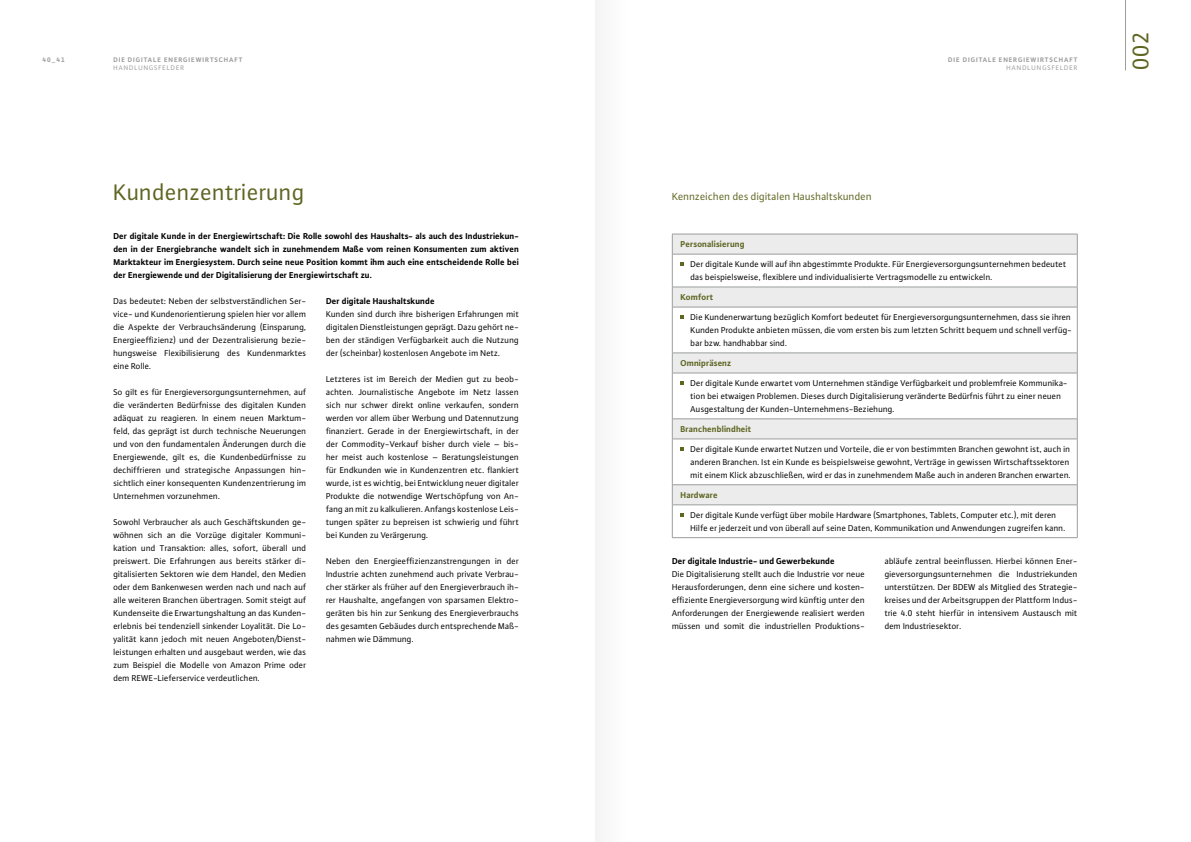
<style>
.page{position:relative;width:1191px;height:842px;background:#fff}
.page>*{position:absolute;margin:0;border:0;box-sizing:border-box;transform-origin:0 0}
.t1{font:24px "Plus Sans Normal";color:#5f6622}
.t2{font:24px "Plus Sans Normal SC";color:#5f6622}
.t3{font:11px "Plus Sans Normal";color:#5f6622}
.t4{font:9px/13px "Plus Sans Normal";color:#000;text-align:justify}
.t5{font:700 9px/13px "Plus Sans";color:#000;text-align:justify}
.t6{font:700 9px "Plus Sans";color:#5f6622}
.t7{font:7px "Plus Sans Bold SC";letter-spacing:.115em;color:#9c9d9d}
.t8{font:7px "Plus Sans Normal SC";letter-spacing:.115em;color:#9c9d9d}
.s1{font-family:"Plus Sans Normal SC"}
</style>
<div class="page">
<svg style="left:673px;top:235px;width:404px;height:270px"></svg>
<hr style="left:672px;top:234px;width:405px;height:1px;background:#9c9d9d">
<svg style="left:672px;top:234px;width:1px;height:20px"></svg>
<svg style="left:1077px;top:234px;width:1px;height:20px"></svg>
<hr style="left:672px;top:254px;width:405px;height:1px;background:#9c9d9d">
<hr style="left:672px;top:254px;width:1px;height:33px;background:#9c9d9d">
<hr style="left:1077px;top:254px;width:1px;height:33px;background:#9c9d9d">
<hr style="left:672px;top:287px;width:405px;height:1px;background:#9c9d9d">
<svg style="left:672px;top:287px;width:1px;height:20px"></svg>
<svg style="left:1077px;top:287px;width:1px;height:20px"></svg>
<hr style="left:672px;top:307px;width:405px;height:1px;background:#9c9d9d">
<hr style="left:672px;top:307px;width:1px;height:46px;background:#9c9d9d">
<hr style="left:1077px;top:307px;width:1px;height:46px;background:#9c9d9d">
<hr style="left:672px;top:353px;width:405px;height:1px;background:#9c9d9d">
<svg style="left:672px;top:353px;width:1px;height:20px"></svg>
<svg style="left:1077px;top:353px;width:1px;height:20px"></svg>
<hr style="left:672px;top:373px;width:405px;height:1px;background:#9c9d9d">
<hr style="left:672px;top:373px;width:1px;height:46px;background:#9c9d9d">
<hr style="left:1077px;top:373px;width:1px;height:46px;background:#9c9d9d">
<hr style="left:672px;top:419px;width:405px;height:1px;background:#9c9d9d">
<svg style="left:672px;top:419px;width:1px;height:20px"></svg>
<svg style="left:1077px;top:419px;width:1px;height:20px"></svg>
<hr style="left:672px;top:439px;width:405px;height:1px;background:#9c9d9d">
<hr style="left:672px;top:439px;width:1px;height:45px;background:#9c9d9d">
<hr style="left:1077px;top:439px;width:1px;height:45px;background:#9c9d9d">
<hr style="left:672px;top:484px;width:405px;height:1px;background:#9c9d9d">
<svg style="left:672px;top:485px;width:1px;height:20px"></svg>
<svg style="left:1077px;top:485px;width:1px;height:20px"></svg>
<hr style="left:672px;top:505px;width:405px;height:1px;background:#9c9d9d">
<hr style="left:672px;top:505px;width:1px;height:32px;background:#9c9d9d">
<hr style="left:1077px;top:505px;width:1px;height:32px;background:#9c9d9d">
<hr style="left:672px;top:537px;width:405px;height:1px;background:#9c9d9d">
<hr style="left:1125px;top:0;width:1px;height:70px;background:#9c9d9d">
<div style="left:595px;top:0;width:30px;height:842px;background:#f9f9f9"></div>
<p class="t7" style="left:43px;top:55px;width:24px">40_41</p>
<p class="t7" style="left:113px;top:55px;width:131px">DIE DIGITALE ENERGIEWIRTSCHAFT</p>
<p class="t8" style="left:113px;top:63px;width:72px">HANDLUNGSFELDER</p>
<h1 class="t1" style="left:113px;top:177px;width:193px">Kundenzentrierung</h1>
<p class="t5" style="left:113px;top:230px;width:407px">Der digitale Kunde in der Energiewirtschaft: Die Rolle sowohl des Haushalts- als auch des Industriekun&shy;den in der Energiebranche wandelt sich in zunehmendem Maße vom reinen Konsumenten zum aktiven Marktakteur im Energiesystem. Durch seine neue Position kommt ihm auch eine entscheidende Rolle bei der Energiewende und der Digitalisierung der Energiewirtschaft zu.</p>
<p class="t4" style="left:113px;top:294px;width:194px">Das bedeutet: Neben der selbstverständlichen Ser&shy;vice- und Kundenorientierung spielen hier vor allem die Aspekte der Verbrauchsänderung (Einsparung, Energieeffizienz) und der Dezentralisierung bezie&shy;hungsweise Flexibilisierung des Kundenmarktes eine Rolle.</p>
<p class="t4" style="left:113px;top:385px;width:194px">So gilt es für Energieversorgungsunternehmen, auf die veränderten Bedürfnisse des digitalen Kunden adäquat zu reagieren. In einem neuen Marktum&shy;feld, das geprägt ist durch technische Neuerungen und von den fundamentalen Änderungen durch die Energiewende, gilt es, die Kundenbedürfnisse zu dechiffrieren und strategische Anpassungen hin&shy;sichtlich einer konsequenten Kundenzentrierung im Unternehmen vorzunehmen.</p>
<p class="t4" style="left:113px;top:515px;width:194px">Sowohl Verbraucher als auch Geschäftskunden ge&shy;wöhnen sich an die Vorzüge digitaler Kommuni&shy;kation und Transaktion: alles, sofort, überall und preiswert. Die Erfahrungen aus bereits stärker di&shy;gitalisierten Sektoren wie dem Handel, den Medien oder dem Bankenwesen werden nach und nach auf alle weiteren Branchen übertragen. Somit steigt auf Kundenseite die Erwartungshaltung an das Kunden&shy;erlebnis bei tendenziell sinkender Loyalität. Die Lo&shy;yalität kann jedoch mit neuen Angeboten/Dienst&shy;leistungen erhalten und ausgebaut werden, wie das zum Beispiel die Modelle von Amazon Prime oder dem REWE-Lieferservice verdeutlichen.</p>
<p class="t5" style="left:326px;top:294px;width:110px">Der digitale Haushaltskunde</p>
<p class="t4" style="left:326px;top:307px;width:194px">Kunden sind durch ihre bisherigen Erfahrungen mit digitalen Dienstleistungen geprägt. Dazu gehört ne&shy;ben der ständigen Verfügbarkeit auch die Nutzung der (scheinbar) kostenlosen Angebote im Netz.</p>
<p class="t4" style="left:326px;top:372px;width:194px">Letzteres ist im Bereich der Medien gut zu beob&shy;achten. Journalistische Angebote im Netz lassen sich nur schwer direkt online verkaufen, sondern werden vor allem über Werbung und Datennutzung finanziert. Gerade in der Energiewirtschaft, in der der Commodity-Verkauf bisher durch viele – bis&shy;her meist auch kostenlose – Beratungsleistungen für Endkunden wie in Kundenzentren etc. flankiert wurde, ist es wichtig, bei Entwicklung neuer digitaler Produkte die notwendige Wertschöpfung von An&shy;fang an mit zu kalkulieren. Anfangs kostenlose Leis&shy;tungen später zu bepreisen ist schwierig und führt bei Kunden zu Verärgerung.</p>
<p class="t4" style="left:326px;top:554px;width:194px">Neben den Energieeffizienzanstrengungen in der Industrie achten zunehmend auch private Verbrau&shy;cher stärker als früher auf den Energieverbrauch ih&shy;rer Haushalte, angefangen von sparsamen Elektro&shy;geräten bis hin zur Senkung des Energieverbrauchs des gesamten Gebäudes durch entsprechende Maß&shy;nahmen wie Dämmung.</p>
<p class="t3" style="left:672px;top:189px;width:201px">Kennzeichen des digitalen Haushaltskunden</p>
<p class="t7" style="left:948px;top:55px;width:131px">DIE DIGITALE ENERGIEWIRTSCHAFT</p>
<p class="t8" style="left:1006px;top:63px;width:72px">HANDLUNGSFELDER</p>
<p class="t6" style="left:680px;top:238px;width:66px">Personalisierung</p>
<p class="t4" style="left:690px;top:257px;width:377px">Der digitale Kunde will auf ihn abgestimmte Produkte. Für Energieversorgungsunternehmen bedeutet das beispielsweise, flexiblere und individualisierte Vertragsmodelle zu entwickeln.</p>
<p class="t6" style="left:680px;top:291px;width:34px">Komfort</p>
<p class="t4" style="left:690px;top:310px;width:383px">Die Kundenerwartung bezüglich Komfort bedeutet für Energieversorgungsunternehmen, dass sie ihren Kunden Produkte anbieten müssen, die vom ersten bis zum letzten Schritt bequem und schnell verfüg&shy;bar bzw. handhabbar sind.</p>
<p class="t6" style="left:680px;top:357px;width:52px">Omnipräsenz</p>
<p class="t4" style="left:690px;top:376px;width:379px;text-align:left">Der digitale Kunde erwartet vom Unternehmen ständige Verfügbarkeit und problemfreie Kommunika&shy;tion bei etwaigen Problemen. Dieses durch Digitalisierung veränderte Bedürfnis führt zu einer neuen<br>Ausgestaltung der Kunden-Unternehmens-Beziehung.</p>
<p class="t6" style="left:680px;top:423px;width:72px">Branchenblindheit</p>
<p class="t4" style="left:690px;top:442px;width:382px;text-align:left">Der digitale Kunde erwartet Nutzen und Vorteile, die er von bestimmten Branchen gewohnt ist, auch in anderen Branchen. Ist ein Kunde es beispielsweise gewohnt, Verträge in gewissen Wirtschaftssektoren mit einem Klick abzuschließen, wird er das in zunehmendem Maße auch in anderen Branchen erwarten.</p>
<p class="t6" style="left:680px;top:489px;width:38px">Hardware</p>
<p class="t4" style="left:690px;top:508px;width:376px">Der digitale Kunde verfügt über mobile Hardware (Smartphones, Tablets, Computer etc.), mit deren<br>Hilfe er jederzeit und von überall auf seine Daten, Kommunikation und Anwendungen zugreifen kann.</p>
<p class="t5" style="left:672px;top:555px;width:164px">Der digitale Industrie- und Gewerbekunde</p>
<p class="t4" style="left:672px;top:568px;width:194px">Die Digitalisierung stellt auch die Industrie vor neue Herausforderungen, denn eine sichere und kosten&shy;effiziente Energieversorgung wird künftig unter den Anforderungen der Energiewende realisiert werden müssen und somit die industriellen Produktions-</p>
<p class="t4" style="left:884px;top:554px;width:194px">abläufe zentral beeinflussen. Hierbei können Ener&shy;gieversorgungsunternehmen die Industriekunden unterstützen. Der BDEW als Mitglied des Strategie&shy;kreises und der Arbeitsgruppen der Plattform Indus&shy;trie <span class="s1">4</span>.<span class="s1">0</span> steht hierfür in intensivem Austausch mit dem Industriesektor.</p>
<h1 class="t2" style="left:1124px;top:70px;width:40px;rotate:-90deg">002</h1>
</div>
